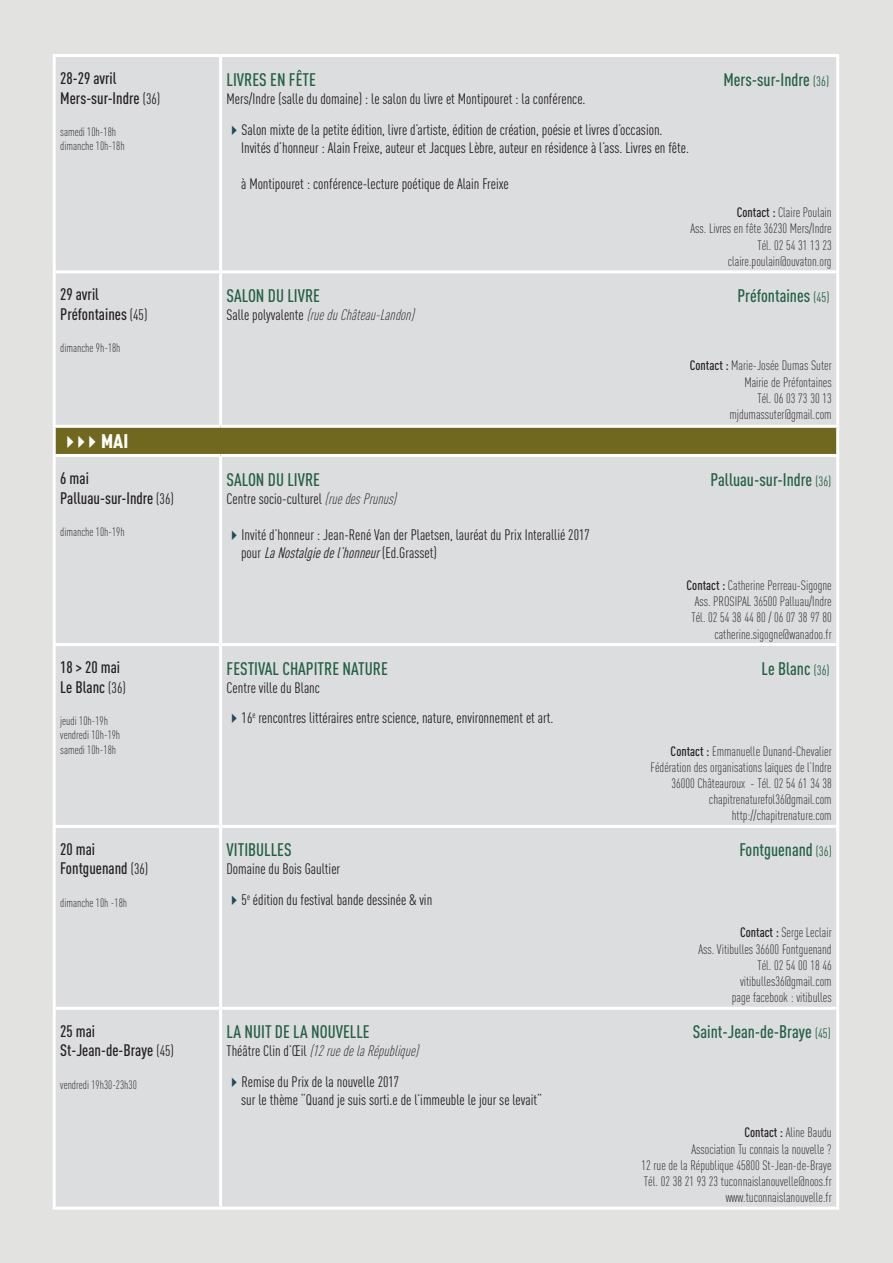
<style>
.page{position:relative;width:893px;height:1263px;background:#e2e2e1}
.page>*{position:absolute;margin:0;border:0;box-sizing:border-box;transform-origin:0 0}
.t1{font:900 19.5px "DIN Cond";color:#fff}
.t2{font:500 18px "DIN Cond";color:#216042}
.t3{font:500 16.5px/19.8px "DIN Cond";color:#231f20}
.t4{font:15px/18px "DIN Cond";color:#231f20}
.t5{font:italic 300 15px "DIN Cond";color:#231f20}
.t6{font:300 13.5px/16.2px "DIN Cond";color:#231f20;text-align:right}
.t7{font:300 12px/14.4px "DIN Cond";color:#231f20}
.s1{font-weight:400;font-size:15px}
.s2{font-weight:400;font-size:13.5px}
.s3{color:#21495e}
.s4{font-weight:500}
.s5{font-weight:400;font-style:normal}
.s6{font-weight:300;font-style:italic}
.s7{font-style:italic}
</style>
<div class="page">
<div style="left:54px;top:426px;width:784px;height:29px;background:#71681f"></div>
<hr style="left:53px;top:54px;width:168px;height:3px;background:#fff">
<hr style="left:53px;top:57px;width:3px;height:213px;background:#fff">
<hr style="left:221px;top:54px;width:618px;height:3px;background:#fff">
<hr style="left:219px;top:57px;width:3px;height:213px;background:#fff">
<hr style="left:836px;top:57px;width:3px;height:213px;background:#fff">
<hr style="left:53px;top:270px;width:168px;height:3px;background:#fff">
<hr style="left:53px;top:273px;width:3px;height:152px;background:#fff">
<hr style="left:221px;top:270px;width:618px;height:3px;background:#fff">
<hr style="left:219px;top:273px;width:3px;height:152px;background:#fff">
<hr style="left:836px;top:273px;width:3px;height:152px;background:#fff">
<hr style="left:53px;top:425px;width:168px;height:3px;background:#fff">
<hr style="left:53px;top:428px;width:3px;height:26px;background:#fff">
<hr style="left:221px;top:425px;width:618px;height:3px;background:#fff">
<hr style="left:836px;top:428px;width:3px;height:26px;background:#fff">
<hr style="left:53px;top:454px;width:168px;height:3px;background:#fff">
<hr style="left:53px;top:457px;width:3px;height:186px;background:#fff">
<hr style="left:221px;top:454px;width:618px;height:3px;background:#fff">
<hr style="left:219px;top:457px;width:3px;height:186px;background:#fff">
<hr style="left:836px;top:457px;width:3px;height:186px;background:#fff">
<hr style="left:53px;top:643px;width:168px;height:3px;background:#fff">
<hr style="left:53px;top:646px;width:3px;height:179px;background:#fff">
<hr style="left:221px;top:643px;width:618px;height:3px;background:#fff">
<hr style="left:219px;top:646px;width:3px;height:179px;background:#fff">
<hr style="left:836px;top:646px;width:3px;height:179px;background:#fff">
<hr style="left:53px;top:825px;width:168px;height:3px;background:#fff">
<hr style="left:53px;top:828px;width:3px;height:179px;background:#fff">
<hr style="left:221px;top:825px;width:618px;height:3px;background:#fff">
<hr style="left:219px;top:828px;width:3px;height:179px;background:#fff">
<hr style="left:836px;top:828px;width:3px;height:179px;background:#fff">
<hr style="left:53px;top:1007px;width:168px;height:3px;background:#fff">
<hr style="left:53px;top:1010px;width:3px;height:196px;background:#fff">
<hr style="left:221px;top:1007px;width:618px;height:3px;background:#fff">
<hr style="left:219px;top:1010px;width:3px;height:196px;background:#fff">
<hr style="left:836px;top:1010px;width:3px;height:196px;background:#fff">
<hr style="left:53px;top:1206px;width:168px;height:3px;background:#fff">
<hr style="left:221px;top:1206px;width:618px;height:3px;background:#fff">
<p class="t3" style="left:60px;top:68px;width:101px">28-29 avril<br>Mers-sur-Indre <span class="s1">(36)</span></p>
<p class="t7" style="left:60px;top:125px;width:66px">samedi 10h-18h dimanche 10h-18h</p>
<h2 class="t2" style="left:227px;top:68px;width:91px">LIVRES EN FÊTE</h2>
<h2 class="t2" style="left:723px;top:68px;width:107px">Mers-sur-Indre <span class="s2">(36)</span></h2>
<p class="t4" style="left:227px;top:89px;width:360px">Mers/Indre (salle du domaine) : le salon du livre et Montipouret : la conférence.</p>
<p class="t4" style="left:241px;top:121px;width:449px;text-indent:-15px"><span class="s3">✔</span>Salon mixte de la petite édition, livre d’artiste, édition de création, poésie et livres d’occasion.<br>Invités d’honneur : Alain Freixe, auteur et Jacques Lèbre, auteur en résidence à l’ass. Livres en fête.</p>
<p class="t4" style="left:241px;top:175px;width:269px">à Montipouret : conférence-lecture poétique de Alain Freixe</p>
<p class="t6" style="left:690px;top:204px;width:143px"><span class="s4">Contact :</span> Claire Poulain<br>Ass. Livres en fête 36230 Mers/Indre<br>Tél. 02 54 31 13 23 claire.poulain@ouvaton.org</p>
<p class="t3" style="left:60px;top:284px;width:89px">29 avril<br>Préfontaines <span class="s1">(45)</span></p>
<p class="t7" style="left:60px;top:341px;width:62px">dimanche 9h-18h</p>
<h2 class="t2" style="left:227px;top:285px;width:95px">SALON DU LIVRE</h2>
<h2 class="t2" style="left:737px;top:285px;width:93px">Préfontaines <span class="s2">(45)</span></h2>
<p class="t5" style="left:227px;top:306px;width:193px"><span class="s5">S a l l e p o lyv a l e n t e</span> (rueduChâteau-Landon)</p>
<p class="t6" style="left:690px;top:357px;width:143px"><span class="s4">Contact :</span> Marie-Josée Dumas Suter<br>Mairie de Préfontaines<br>Tél. 06 03 73 30 13 mjdumassuter@gmail.com</p>
<h1 class="t1" style="left:60px;top:429px;width:70px">✔✔✔MAI</h1>
<p class="t3" style="left:60px;top:468px;width:115px">6 mai<br>Palluau-sur-Indre <span class="s1">(36)</span></p>
<p class="t7" style="left:60px;top:524px;width:66px">dimanche 10h-19h</p>
<h2 class="t2" style="left:227px;top:468px;width:95px">SALON DU LIVRE</h2>
<h2 class="t2" style="left:710px;top:468px;width:122px">Palluau-sur-Indre <span class="s2">(36)</span></h2>
<p class="t4" style="left:227px;top:489px;width:175px">Centre socio-culturel <span class="s6">(ruedesPrunus)</span></p>
<p class="t4" style="left:241px;top:525px;width:350px;text-indent:-15px"><span class="s3">✔</span>Invité d’honneur : Jean-René Van der Plaetsen, lauréat du Prix Interallié 2017 p o u r <span class="s7">LaNostalgiedel’honneur</span>( E d . G r a s s e t )</p>
<p class="t6" style="left:687px;top:577px;width:147px"><span class="s4">Contact :</span> Catherine Perreau-Sigogne Ass. PROSIPAL 36500 Palluau/Indre Tél. 02 54 38 44 80 / 06 07 38 97 80 catherine.sigogne@wanadoo.fr</p>
<p class="t3" style="left:60px;top:657px;width:67px">18 &gt; 20 mai<br>Le Blanc <span class="s1">(36)</span></p>
<p class="t7" style="left:60px;top:713px;width:62px">jeudi 10h-19h vendredi 10h-19h samedi 10h-18h</p>
<h2 class="t2" style="left:227px;top:657px;width:163px">FESTIVAL CHAPITRE NATURE</h2>
<h2 class="t2" style="left:761px;top:657px;width:70px">Le Blanc <span class="s2">(36)</span></h2>
<p class="t4" style="left:227px;top:678px;width:95px">Centre ville du Blanc</p>
<p class="t4" style="left:227px;top:709px;width:328px"><span class="s3">✔</span>16<sup>e</sup> rencontres littéraires entre science, nature, environnement et art.</p>
<p class="t6" style="left:651px;top:743px;width:183px"><span class="s4">Contact :</span> Emmanuelle Dunand-Chevalier Fédération des organisations laïques de l’Indre 36000 Châteauroux - Tél. 02 54 61 34 38 chapitrenaturefol36@gmail.com http://chapitrenature.com</p>
<p class="t3" style="left:60px;top:838px;width:89px">20 mai<br>Fontguenand <span class="s1">(36)</span></p>
<p class="t7" style="left:60px;top:895px;width:68px">dimanche 10h -18h</p>
<h2 class="t2" style="left:227px;top:839px;width:67px">VITIBULLES</h2>
<h2 class="t2" style="left:739px;top:839px;width:94px">Fontguenand <span class="s2">(36)</span></h2>
<p class="t4" style="left:227px;top:860px;width:115px">Domaine du Bois Gaultier</p>
<p class="t4" style="left:227px;top:891px;width:207px"><span class="s3">✔</span>5<sup>e</sup> édition du festival bande dessinée &amp; vin</p>
<p class="t6" style="left:698px;top:924px;width:135px"><span class="s4">Contact :</span> Serge Leclair<br>Ass. Vitibulles 36600 Fontguenand<br>Tél. 02 54 00 18 46 vitibulles36@gmail.com<br>page facebook : vitibulles</p>
<p class="t3" style="left:60px;top:1020px;width:115px">25 mai<br>St-Jean-de-Braye <span class="s1">(45)</span></p>
<p class="t7" style="left:60px;top:1077px;width:78px">vendredi 19h30-23h30</p>
<h2 class="t2" style="left:227px;top:1021px;width:145px">LA NUIT DE LA NOUVELLE</h2>
<h2 class="t2" style="left:693px;top:1021px;width:139px">Saint-Jean-de-Braye <span class="s2">(45)</span></h2>
<p class="t5" style="left:227px;top:1042px;width:197px"><span class="s5">T h é â t r e C l i n d ’ Œ i l</span> (12ruedelaRépublique)</p>
<p class="t4" style="left:241px;top:1072px;width:303px;text-indent:-15px"><span class="s3">✔</span>Remise du Prix de la nouvelle 2017<br>sur le thème “Quand je suis sorti.e de l’immeuble le jour se levait“</p>
<p class="t6" style="left:641px;top:1124px;width:192px"><span class="s4">Contact :</span> Aline Baudu<br>Association Tu connais la nouvelle ?<br>12 rue de la République 45800 St-Jean-de-Braye Tél. 02 38 21 93 23 tuconnaislanouvelle@noos.fr www.tuconnaislanouvelle.fr</p>
</div>
